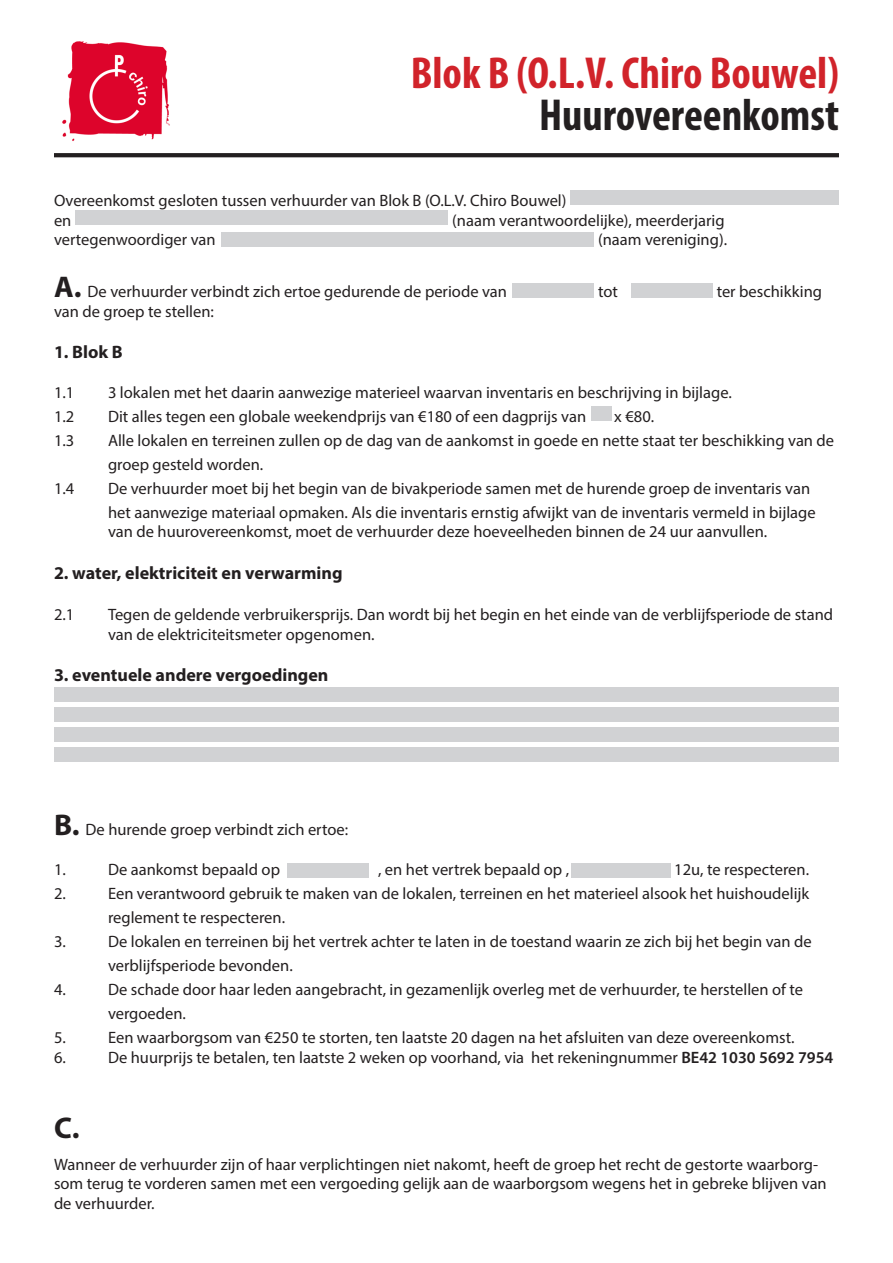
<style>
.page{position:relative;width:893px;height:1263px;background:#fff}
.page>*{position:absolute;margin:0;border:0;box-sizing:border-box;transform-origin:0 0}
.t1{font:700 condensed 45px "Myriad Pro";color:#d1232a}
.t2{font:700 condensed 45px "Myriad Pro";color:#231f20}
.Paragraph_Style_1{font:700 30px "Myriad Pro";color:#231f20}
.Paragraph_Style_1-2{font:700 18px "Myriad Pro";color:#231f20}
.Paragraph_Style_1-3{font:16.5px/19.8px "Myriad Pro";color:#231f20}
.s1{font-weight:700;font-size:30px}
.s2{font-weight:600}
</style>
<div class="page">
<svg style="left:54px;top:153px;width:785px;height:4px;background:#272324"></svg>
<img style="left:62px;top:41px;width:108px;height:100px">
<div style="left:571px;top:190px;width:268px;height:15px;background:#d1d2d4"></div>
<div style="left:76px;top:210px;width:372px;height:14px;background:#d1d2d4"></div>
<div style="left:222px;top:232px;width:372px;height:15px;background:#d1d2d4"></div>
<div style="left:591px;top:406px;width:21px;height:14px;background:#d1d2d4"></div>
<div style="left:512px;top:283px;width:82px;height:15px;background:#d1d2d4"></div>
<div style="left:631px;top:283px;width:81px;height:15px;background:#d1d2d4"></div>
<div style="left:54px;top:687px;width:785px;height:15px;background:#d1d2d4"></div>
<div style="left:54px;top:707px;width:785px;height:15px;background:#d1d2d4"></div>
<div style="left:54px;top:727px;width:785px;height:14px;background:#d1d2d4"></div>
<div style="left:54px;top:747px;width:785px;height:14px;background:#d1d2d4"></div>
<div style="left:287px;top:863px;width:81px;height:15px;background:#d1d2d4"></div>
<div style="left:571px;top:863px;width:100px;height:15px;background:#d1d2d4"></div>
<h1 class="t1" style="left:411px;top:45px;width:430px">Blok B (O.L.V. Chiro Bouwel)</h1>
<h1 class="t2" style="left:539px;top:87px;width:301px">Huurovereenkomst</h1>
<p class="Paragraph_Style_1-3" style="left:54px;top:190px;width:514px">Overeenkomst gesloten tussen verhuurder van Blok B (O.L.V. Chiro Bouwel)</p>
<p class="Paragraph_Style_1-3" style="left:54px;top:210px;width:19px">en</p>
<p class="Paragraph_Style_1-3" style="left:452px;top:210px;width:274px">(naam verantwoordelijke), meerderjarig</p>
<p class="Paragraph_Style_1-3" style="left:54px;top:230px;width:163px">vertegenwoordiger van</p>
<p class="Paragraph_Style_1-3" style="left:598px;top:230px;width:131px">(naam vereniging).</p>
<p class="Paragraph_Style_1-3" style="left:54px;top:281px;width:455px"><span class="s1">A.</span> De verhuurder verbindt zich ertoe gedurende de periode van</p>
<p class="Paragraph_Style_1-3" style="left:598px;top:281px;width:21px">tot</p>
<p class="Paragraph_Style_1-3" style="left:717px;top:281px;width:107px">ter beschikking</p>
<p class="Paragraph_Style_1-3" style="left:54px;top:301px;width:162px">van de groep te stellen:</p>
<p class="Paragraph_Style_1-2" style="left:54px;top:340px;width:70px">1. Blok B</p>
<p class="Paragraph_Style_1-3" style="left:54px;top:382px;width:22px">1.1</p>
<p class="Paragraph_Style_1-3" style="left:108px;top:382px;width:625px">3 lokalen met het daarin aanwezige materieel waarvan inventaris en beschrijving in bijlage.</p>
<p class="Paragraph_Style_1-3" style="left:54px;top:406px;width:22px">1.2</p>
<p class="Paragraph_Style_1-3" style="left:108px;top:406px;width:480px">Dit alles tegen een globale weekendprijs van €180 of een dagprijs van</p>
<p class="Paragraph_Style_1-3" style="left:614px;top:406px;width:41px">x €80.</p>
<p class="Paragraph_Style_1-3" style="left:54px;top:430px;width:22px">1.3</p>
<p class="Paragraph_Style_1-3" style="left:108px;top:430px;width:728px">Alle lokalen en terreinen zullen op de dag van de aankomst in goede en nette staat ter beschikking van de</p>
<p class="Paragraph_Style_1-3" style="left:108px;top:454px;width:157px">groep gesteld worden.</p>
<p class="Paragraph_Style_1-3" style="left:54px;top:478px;width:22px">1.4</p>
<p class="Paragraph_Style_1-3" style="left:108px;top:478px;width:704px">De verhuurder moet bij het begin van de bivakperiode samen met de hurende groep de inventaris van</p>
<p class="Paragraph_Style_1-3" style="left:108px;top:502px;width:709px">het aanwezige materiaal opmaken. Als die inventaris ernstig afwijkt van de inventaris vermeld in bijlage</p>
<p class="Paragraph_Style_1-3" style="left:108px;top:522px;width:661px">van de huurovereenkomst, moet de verhuurder deze hoeveelheden binnen de 24 uur aanvullen.</p>
<p class="Paragraph_Style_1-2" style="left:54px;top:561px;width:290px">2. water, elektriciteit en verwarming</p>
<p class="Paragraph_Style_1-3" style="left:54px;top:604px;width:22px">2.1</p>
<p class="Paragraph_Style_1-3" style="left:108px;top:604px;width:727px">Tegen de geldende verbruikersprijs. Dan wordt bij het begin en het einde van de verblijfsperiode de stand</p>
<p class="Paragraph_Style_1-3" style="left:108px;top:624px;width:268px">van de elektriciteitsmeter opgenomen.</p>
<p class="Paragraph_Style_1-2" style="left:54px;top:664px;width:276px">3. eventuele andere vergoedingen</p>
<p class="Paragraph_Style_1-3" style="left:54px;top:819px;width:296px"><span class="s1">B.</span> De hurende groep verbindt zich ertoe:</p>
<p class="Paragraph_Style_1-3" style="left:54px;top:859px;width:13px">1.</p>
<p class="Paragraph_Style_1-3" style="left:108px;top:859px;width:174px">De aankomst bepaald op</p>
<p class="Paragraph_Style_1-3" style="left:378px;top:859px;width:193px">, en het vertrek bepaald op ,</p>
<p class="Paragraph_Style_1-3" style="left:674px;top:859px;width:136px">12u, te respecteren.</p>
<p class="Paragraph_Style_1-3" style="left:54px;top:883px;width:13px">2.</p>
<p class="Paragraph_Style_1-3" style="left:108px;top:883px;width:703px">Een verantwoord gebruik te maken van de lokalen, terreinen en het materieel alsook het huishoudelijk</p>
<p class="Paragraph_Style_1-3" style="left:108px;top:907px;width:179px">reglement te respecteren.</p>
<p class="Paragraph_Style_1-3" style="left:54px;top:931px;width:13px">3.</p>
<p class="Paragraph_Style_1-3" style="left:108px;top:931px;width:705px">De lokalen en terreinen bij het vertrek achter te laten in de toestand waarin ze zich bij het begin van de</p>
<p class="Paragraph_Style_1-3" style="left:108px;top:955px;width:186px">verblijfsperiode bevonden.</p>
<p class="Paragraph_Style_1-3" style="left:54px;top:979px;width:13px">4.</p>
<p class="Paragraph_Style_1-3" style="left:108px;top:979px;width:697px">De schade door haar leden aangebracht, in gezamenlijk overleg met de verhuurder, te herstellen of te</p>
<p class="Paragraph_Style_1-3" style="left:108px;top:1003px;width:79px">vergoeden.</p>
<p class="Paragraph_Style_1-3" style="left:54px;top:1027px;width:13px">5.</p>
<p class="Paragraph_Style_1-3" style="left:108px;top:1027px;width:688px">Een waarborgsom van €250 te storten, ten laatste 20 dagen na het afsluiten van deze overeenkomst.</p>
<p class="Paragraph_Style_1-3" style="left:54px;top:1047px;width:13px">6.</p>
<p class="Paragraph_Style_1-3" style="left:108px;top:1047px;width:727px">De huurprijs te betalen, ten laatste 2 weken op voorhand, via het rekeningnummer <span class="s2">BE42 1030 5692 7954</span></p>
<p class="Paragraph_Style_1" style="left:54px;top:1108px;width:27px">C.</p>
<p class="Paragraph_Style_1-3" style="left:54px;top:1154px;width:774px">Wanneer de verhuurder zijn of haar verplichtingen niet nakomt, heeft de groep het recht de gestorte waarborg&shy;som terug te vorderen samen met een vergoeding gelijk aan de waarborgsom wegens het in gebreke blijven van de verhuurder.</p>
</div>
